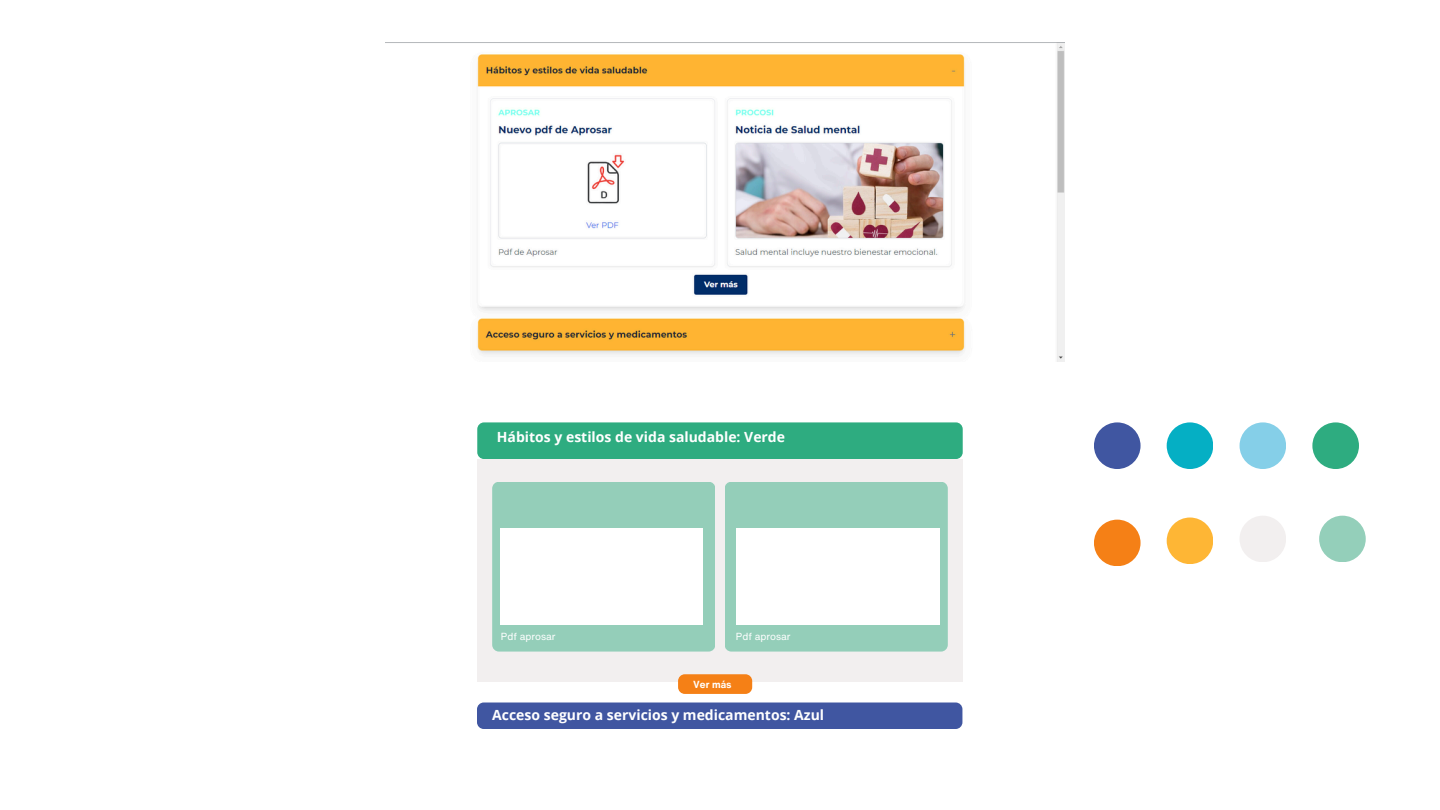
<style>
.page{position:relative;width:1440px;height:810px;background:#fff}
.page>*{position:absolute;margin:0;border:0;box-sizing:border-box;transform-origin:0 0}
.t1{font:700 14px "Open Sans";color:#fff}
.t2{font:10px "Helvetica Now Text";color:#fff}
.t3{font:700 10px "Helvetica Now Text";color:#fff}
</style>
<div class="page">
<img style="left:477px;top:43px;width:587px;height:319px">
<div style="left:477px;top:703px;width:485px;height:26px;background:#4056a1;border-radius:7px"></div>
<div style="left:477px;top:459px;width:486px;height:222px;background:#f2efef"></div>
<div style="left:477px;top:422px;width:486px;height:37px;background:#2eac80;border-radius:7px"></div>
<div style="left:492px;top:482px;width:223px;height:170px;background:#94ceb9;border-radius:7px"></div>
<div style="left:725px;top:482px;width:223px;height:170px;background:#94ceb9;border-radius:7px"></div>
<div style="left:501px;top:528px;width:202px;height:97px;background:#fff"></div>
<div style="left:736px;top:528px;width:204px;height:97px;background:#fff"></div>
<div style="left:678px;top:674px;width:74px;height:20px;background:#f58016;border-radius:7px"></div>
<div style="left:1094px;top:422px;width:47px;height:47px;background:#4056a1;border-radius:50%"></div>
<div style="left:1167px;top:422px;width:46px;height:47px;background:#05afc4;border-radius:50%"></div>
<div style="left:1167px;top:518px;width:46px;height:46px;background:#feb635;border-radius:50%"></div>
<div style="left:1094px;top:520px;width:47px;height:46px;background:#f58016;border-radius:50%"></div>
<div style="left:1312px;top:422px;width:47px;height:47px;background:#2eac80;border-radius:50%"></div>
<div style="left:1240px;top:422px;width:46px;height:47px;background:#85cfe8;border-radius:50%"></div>
<div style="left:1240px;top:516px;width:46px;height:46px;background:#f2efef;border-radius:50%"></div>
<div style="left:1319px;top:516px;width:47px;height:46px;background:#94cfba;border-radius:50%"></div>
<p class="t1" style="left:497px;top:427px;width:290px">Hábitos y estilos de vida saludable: Verde</p>
<h1 class="t2" style="left:501px;top:629px;width:56px">Pdf aprosar</h1>
<h1 class="t2" style="left:736px;top:629px;width:56px">Pdf aprosar</h1>
<h2 class="t3" style="left:693px;top:677px;width:40px">Ver más</h2>
<p class="t1" style="left:492px;top:705px;width:333px">Acceso seguro a servicios y medicamentos: Azul</p>
</div>
